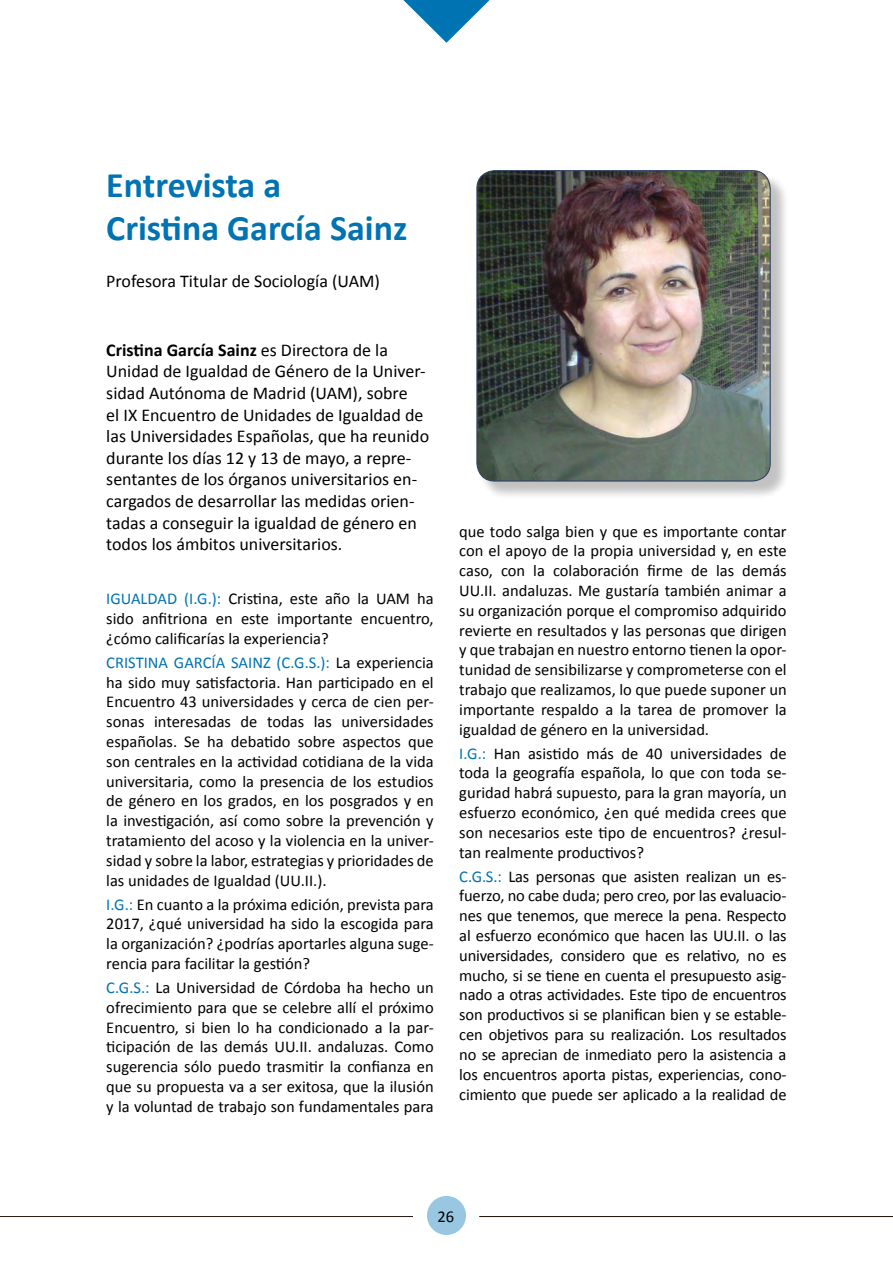
<style>
.page{position:relative;width:893px;height:1263px;background:#fff}
.page>*{position:absolute;margin:0;border:0;box-sizing:border-box;transform-origin:0 0}
.t1{font:700 36px/43.2px "Calibri";color:#0073b3}
.t2{font:18px/21.6px "Calibri";color:#000}
.t3{font:16.5px/19.8px "Calibri";color:#000;text-align:justify}
.s1{font-weight:700}
.s2{color:#0073b3}
</style>
<div class="page">
<hr style="left:0;top:1216px;width:413px;height:1px;background:#241813">
<hr style="left:479px;top:1216px;width:414px;height:1px;background:#241813">
<div style="left:427px;top:1196px;width:39px;height:39px;background:#99c7e1;border-radius:50%"></div>
<svg style="left:403px;top:0;width:87px;height:43px"></svg>
<div style="left:478px;top:173px;width:312px;height:327px;background:#000;opacity:.24"></div>
<img style="left:477px;top:171px;width:293px;height:310px">
<div style="left:476px;top:170px;width:295px;height:312px;border:1px solid #324266;border-radius:18px"></div>
<h1 class="t1" style="left:106px;top:164px;width:303px">Entrevista a<br>Cristina García Sainz</h1>
<p class="t2" style="left:106px;top:271px;width:275px">Profesora Titular de Sociología (UAM)</p>
<p class="t2" style="left:106px;top:339px;width:324px"><span class="s1">Cristina García Sainz</span> es Directora de la Unidad de Igualdad de Género de la Univer&shy;sidad Autónoma de Madrid (UAM), sobre<br>el IX Encuentro de Unidades de Igualdad de las Universidades Españolas, que ha reunido durante los días 12 y 13 de mayo, a repre&shy;sentantes de los órganos universitarios en&shy;cargados de desarrollar las medidas orien&shy;tadas a conseguir la igualdad de género en todos los ámbitos universitarios.</p>
<p class="t3" style="left:106px;top:589px;width:329px"><span class="s2">IGUALDAD (I.G.):</span> Cristina, este año la UAM ha sido anfitriona en este importante encuentro, ¿cómo calificarías la experiencia?</p>
<p class="t3" style="left:106px;top:652px;width:329px"><span class="s2">CRISTINA GARCÍA SAINZ (C.G.S.):</span> La experiencia ha sido muy satisfactoria. Han participado en el Encuentro 43 universidades y cerca de cien per&shy;sonas interesadas de todas las universidades españolas. Se ha debatido sobre aspectos que son centrales en la actividad cotidiana de la vida universitaria, como la presencia de los estudios de género en los grados, en los posgrados y en la investigación, así como sobre la prevención y tratamiento del acoso y la violencia en la univer&shy;sidad y sobre la labor, estrategias y prioridades de las unidades de Igualdad (UU.II.).</p>
<p class="t3" style="left:106px;top:894px;width:329px"><span class="s2">I.G.:</span> En cuanto a la próxima edición, prevista para 2017, ¿qué universidad ha sido la escogida para la organización? ¿podrías aportarles alguna suge&shy;rencia para facilitar la gestión?</p>
<p class="t3" style="left:106px;top:978px;width:329px"><span class="s2">C.G.S.:</span> La Universidad de Córdoba ha hecho un ofrecimiento para que se celebre allí el próximo Encuentro, si bien lo ha condicionado a la par&shy;ticipación de las demás UU.II. andaluzas. Como sugerencia sólo puedo trasmitir la confianza en que su propuesta va a ser exitosa, que la ilusión y la voluntad de trabajo son fundamentales para</p>
<p class="t3" style="left:459px;top:521px;width:329px">que todo salga bien y que es importante contar con el apoyo de la propia universidad y, en este caso, con la colaboración firme de las demás UU.II. andaluzas. Me gustaría también animar a su organización porque el compromiso adquirido revierte en resultados y las personas que dirigen y que trabajan en nuestro entorno tienen la opor&shy;tunidad de sensibilizarse y comprometerse con el trabajo que realizamos, lo que puede suponer un importante respaldo a la tarea de promover la igualdad de género en la universidad.</p>
<p class="t3" style="left:459px;top:743px;width:329px"><span class="s2">I.G.:</span> Han asistido más de 40 universidades de toda la geografía española, lo que con toda se&shy;guridad habrá supuesto, para la gran mayoría, un esfuerzo económico, ¿en qué medida crees que son necesarios este tipo de encuentros? ¿resul&shy;tan realmente productivos?</p>
<p class="t3" style="left:459px;top:866px;width:329px"><span class="s2">C.G.S.:</span> Las personas que asisten realizan un es&shy;fuerzo, no cabe duda; pero creo, por las evaluacio&shy;nes que tenemos, que merece la pena. Respecto al esfuerzo económico que hacen las UU.II. o las universidades, considero que es relativo, no es mucho, si se tiene en cuenta el presupuesto asig&shy;nado a otras actividades. Este tipo de encuentros son productivos si se planifican bien y se estable&shy;cen objetivos para su realización. Los resultados no se aprecian de inmediato pero la asistencia a los encuentros aporta pistas, experiencias, cono&shy;cimiento que puede ser aplicado a la realidad de</p>
<p class="t3" style="left:437px;top:1206px;width:18px">26</p>
</div>
